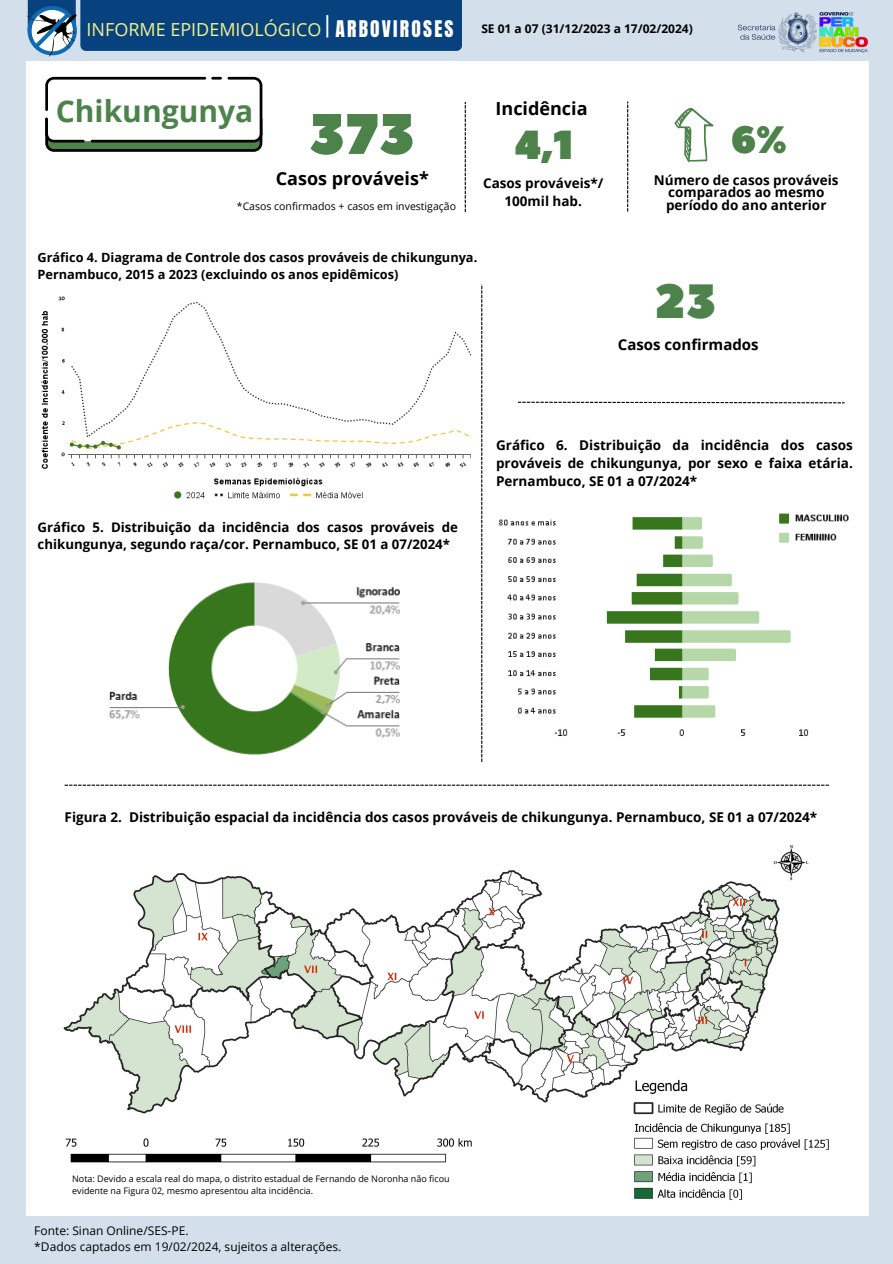
<style>
.page{position:relative;width:893px;height:1264px;background:#fff}
.page>*{position:absolute;margin:0;border:0;box-sizing:border-box;transform-origin:0 0}
.t1{font:57px "Peace Sans";color:#4d824b}
.t2{font:48px "Peace Sans";color:#4d824b}
.t3{font:40.5px "Peace Sans";color:#4d824b}
.t4{font:38.1px "Peace Sans";color:#4d824b}
.t5{font:700 30px "Open Sans";color:#4d824b}
.t6{font:23.85px "Clear Sans";color:#fff}
.t7{font:19.5px "Anton";letter-spacing:.115em;color:#fff}
.t8{font:700 18px "Open Sans";color:#000}
.t9{font:18px "Open Sans";color:#f3f28c}
.t10{font:700 15px "Open Sans";color:#000}
.t11{font:700 13.5px/18px "Open Sans";color:#000;text-align:center}
.t12{font:700 13.2px/17.7px "Open Sans";color:#000}
.t13{font:700 12.75px "Open Sans";color:#000}
.t14{font:12px "Open Sans";color:#000}
.t15{font:700 12px "Open Sans";color:#000}
.t16{font:10.5px "Open Sans";color:#000}
.t17{font:9px/12px "Open Sans";color:#000}
</style>
<div class="page">
<div style="left:0;top:0;width:892px;height:1263px;background:#d3e0eb"></div>
<div style="left:26px;top:61px;width:842px;height:1154px;background:#fff"></div>
<img style="left:737px;top:13px;width:130px;height:39px">
<svg style="left:45px;top:77px;width:217px;height:75px"></svg>
<svg style="left:464px;top:102px;width:2px;height:110px"></svg>
<svg style="left:65px;top:784px;width:763px;height:1px"></svg>
<svg style="left:26px;top:0;width:436px;height:57px;background:#295c8f"></svg>
<svg style="left:674px;top:108px;width:39px;height:54px"></svg>
<svg style="left:627px;top:101px;width:1px;height:110px"></svg>
<svg style="left:518px;top:401px;width:326px;height:2px"></svg>
<svg style="left:481px;top:284px;width:1px;height:478px"></svg>
<img style="left:63px;top:845px;width:766px;height:355px">
<img style="left:499px;top:513px;width:350px;height:223px">
<img style="left:109px;top:582px;width:291px;height:173px">
<img style="left:41px;top:296px;width:430px;height:203px">
<h4 class="t9" style="left:87px;top:17px;width:236px">INFORME EPIDEMIOLÓGICO</h4>
<p class="t6" style="left:322px;top:8px;width:11px">|</p>
<h4 class="t7" style="left:335px;top:15px;width:119px">ARBOVIROSES</h4>
<p class="t15" style="left:481px;top:20px;width:213px">SE 01 a 07 (31/12/2023 a 17/02/2024)</p>
<p class="t5" style="left:56px;top:90px;width:199px">Chikungunya</p>
<h5 class="t8" style="left:495px;top:95px;width:93px">Incidência</h5>
<h2 class="t1" style="left:309px;top:96px;width:108px">373</h2>
<h6 class="t8" style="left:276px;top:165px;width:154px">Casos prováveis*</h6>
<h5 class="t4" style="left:730px;top:114px;width:57px">6%</h5>
<h6 class="t3" style="left:514px;top:118px;width:60px">4,1</h6>
<p class="t11" style="left:653px;top:173px;width:186px;line-height:12.3px">Número de casos prováveis comparados ao mesmo</p>
<h2 class="t11" style="left:483px;top:173px;width:122px">Casos prováveis*/<br>100mil hab.</h2>
<p class="t16" style="left:237px;top:199px;width:221px">*Casos confirmados + casos em investigação</p>
<p class="t11" style="left:666px;top:195px;width:162px">período do ano anterior</p>
<p class="t13" style="left:38px;top:248px;width:441px">Gráfico 4. Diagrama de Controle dos casos prováveis de chikungunya.</p>
<p class="t13" style="left:38px;top:265px;width:362px">Pernambuco, 2015 a 2023 (excluindo os anos epidêmicos)</p>
<h6 class="t2" style="left:654px;top:269px;width:63px">23</h6>
<p class="t10" style="left:617px;top:334px;width:142px">Casos confirmados</p>
<p class="t12" style="left:38px;top:517px;width:422px">Gráfico 5. Distribuição da incidência dos casos prováveis de chikungunya, segundo raça/cor. Pernambuco, SE 01 a 07/2024*</p>
<p class="t11" style="left:496px;top:436px;width:358px;text-align:justify">Gráfico 6. Distribuição da incidência dos casos prováveis de chikungunya, por sexo e faixa etária.<br>Pernambuco, SE 01 a 07/2024*</p>
<p class="t11" style="left:65px;top:807px;width:754px">Figura 2. Distribuição espacial da incidência dos casos prováveis de chikungunya. Pernambuco, SE 01 a 07/2024*</p>
<h6 class="t17" style="left:72px;top:1172px;width:379px">Nota: Devido a escala real do mapa, o distrito estadual de Fernando de Noronha não ficou evidente na Figura 02, mesmo apresentou alta incidência.</h6>
<p class="t14" style="left:34px;top:1221px;width:156px">Fonte: Sinan Online/SES-PE.</p>
<p class="t14" style="left:34px;top:1237px;width:309px">*Dados captados em 19/02/2024, sujeitos a alterações.</p>
</div>
